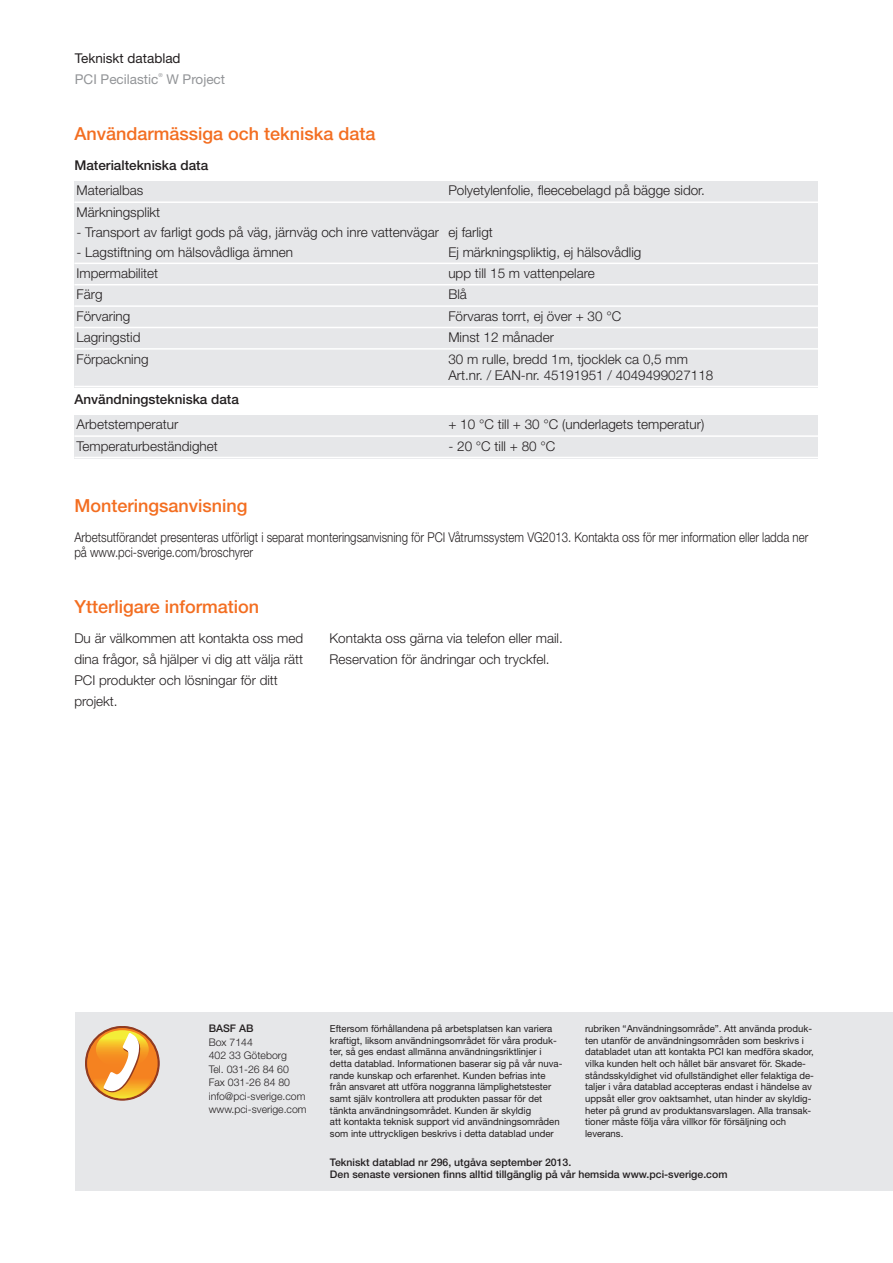
<style>
.page{position:relative;width:893px;height:1263px;background:#fff}
.page>*{position:absolute;margin:0;border:0;box-sizing:border-box;transform-origin:0 0}
.t1{font:500 18px "Helvetica Neue LT Pro";color:#f36e21}
.t2{font:300 13.5px/21.3px "Helvetica Neue LT Pro";color:#231f20}
.t3{font:300 13.5px/15px "Helvetica Neue LT Pro";color:#231f20;scale:.85 1}
.t4{font:500 13.5px "Helvetica Neue LT Pro";color:#231f20}
.t5{font:13.5px "Helvetica Neue LT Pro";color:#939598}
.t6{font:13.5px "Helvetica Neue LT Pro";color:#231f20}
.t7{font:500 10.5px/12.6px "Helvetica Neue LT Pro";color:#231f20}
.t8{font:300 10.5px/13.5px "Helvetica Neue LT Pro";color:#231f20}
.t9{font:9.75px/11.7px "Helvetica Neue LT Pro";color:#231f20}
.t10{font:5.4px "Helvetica Neue LT Pro";color:#939598}
</style>
<div class="page">
<div style="left:74px;top:182px;width:372px;height:20px;background:#e6e7e9"></div>
<div style="left:446px;top:182px;width:372px;height:20px;background:#e6e7e9"></div>
<div style="left:74px;top:202px;width:372px;height:21px;background:#e6e7e9"></div>
<div style="left:446px;top:202px;width:372px;height:21px;background:#e6e7e9"></div>
<div style="left:74px;top:223px;width:372px;height:20px;background:#e6e7e9"></div>
<div style="left:446px;top:223px;width:372px;height:20px;background:#e6e7e9"></div>
<div style="left:74px;top:243px;width:372px;height:20px;background:#e6e7e9"></div>
<div style="left:446px;top:243px;width:372px;height:20px;background:#e6e7e9"></div>
<div style="left:74px;top:263px;width:372px;height:22px;background:#e6e7e9"></div>
<div style="left:446px;top:263px;width:372px;height:22px;background:#e6e7e9"></div>
<div style="left:74px;top:285px;width:372px;height:21px;background:#e6e7e9"></div>
<div style="left:446px;top:285px;width:372px;height:21px;background:#e6e7e9"></div>
<div style="left:74px;top:306px;width:372px;height:21px;background:#e6e7e9"></div>
<div style="left:446px;top:306px;width:372px;height:21px;background:#e6e7e9"></div>
<div style="left:74px;top:327px;width:372px;height:22px;background:#e6e7e9"></div>
<div style="left:446px;top:327px;width:372px;height:22px;background:#e6e7e9"></div>
<div style="left:74px;top:349px;width:372px;height:38px;background:#e6e7e9"></div>
<div style="left:446px;top:349px;width:372px;height:38px;background:#e6e7e9"></div>
<hr style="left:74px;top:201px;width:744px;height:2px;background:#fff">
<hr style="left:74px;top:263px;width:744px;height:1px;background:#fff">
<hr style="left:74px;top:284px;width:744px;height:1px;background:#fff">
<hr style="left:74px;top:305px;width:744px;height:2px;background:#fff">
<hr style="left:74px;top:327px;width:744px;height:1px;background:#fff">
<hr style="left:74px;top:348px;width:744px;height:2px;background:#fff">
<hr style="left:74px;top:386px;width:744px;height:1px;background:#fff">
<div style="left:74px;top:415px;width:372px;height:21px;background:#e6e7e9"></div>
<div style="left:446px;top:415px;width:372px;height:21px;background:#e6e7e9"></div>
<div style="left:74px;top:436px;width:372px;height:22px;background:#e6e7e9"></div>
<div style="left:446px;top:436px;width:372px;height:22px;background:#e6e7e9"></div>
<hr style="left:74px;top:435px;width:744px;height:2px;background:#fff">
<hr style="left:74px;top:457px;width:744px;height:1px;background:#fff">
<div style="left:75px;top:1012px;width:818px;height:179px;background:#e6e7e9"></div>
<svg style="left:86px;top:1026px;width:73px;height:74px"></svg>
<h2 class="t6" style="left:75px;top:53px;width:107px">Tekniskt datablad</h2>
<h2 class="t5" style="left:75px;top:74px;width:85px">PCI Pecilastic</h2>
<p class="t10" style="left:158px;top:73px;width:6px">®</p>
<h2 class="t5" style="left:166px;top:74px;width:60px">W Project</h2>
<h1 class="t1" style="left:74px;top:128px;width:303px">Användarmässiga och tekniska data</h1>
<h2 class="t4" style="left:74px;top:160px;width:135px">Materialtekniska data</h2>
<h2 class="t2" style="left:77px;top:181px;width:68px">Materialbas</h2>
<h2 class="t2" style="left:448px;top:181px;width:258px">Polyetylenfolie, fleecebelagd på bägge sidor.</h2>
<h2 class="t2" style="left:77px;top:203px;width:85px">Märkningsplikt</h2>
<h2 class="t2" style="left:77px;top:223px;width:418px">- Transport av farligt gods på väg, järnväg och inre vattenvägar ej farligt</h2>
<h2 class="t2" style="left:77px;top:242px;width:218px">- Lagstiftning om hälsovådliga ämnen</h2>
<h2 class="t2" style="left:448px;top:242px;width:195px">Ej märkningspliktig, ej hälsovådlig</h2>
<h2 class="t2" style="left:77px;top:264px;width:83px">Impermabilitet</h2>
<h2 class="t2" style="left:448px;top:264px;width:148px">upp till 15 m vattenpelare</h2>
<h2 class="t2" style="left:77px;top:285px;width:28px">Färg</h2>
<h2 class="t2" style="left:448px;top:285px;width:20px">Blå</h2>
<h2 class="t2" style="left:77px;top:307px;width:55px">Förvaring</h2>
<h2 class="t2" style="left:448px;top:307px;width:174px">Förvaras torrt, ej över + 30 °C</h2>
<h2 class="t2" style="left:77px;top:328px;width:66px">Lagringstid</h2>
<h2 class="t2" style="left:448px;top:328px;width:107px">Minst 12 månader</h2>
<h2 class="t2" style="left:77px;top:349px;width:74px">Förpackning</h2>
<h2 class="t2" style="left:448px;top:352px;width:266px;line-height:16.2px">30 m rulle, bredd 1m, tjocklek ca 0,5 mm<br>Art.nr. / EAN-nr. 45191951 / 4049499027118</h2>
<h2 class="t2" style="left:77px;top:415px;width:103px">Arbetstemperatur</h2>
<h2 class="t2" style="left:448px;top:415px;width:257px">+ 10 °C till + 30 °C (underlagets temperatur)</h2>
<h2 class="t2" style="left:77px;top:437px;width:143px">Temperaturbeständighet</h2>
<h2 class="t2" style="left:448px;top:437px;width:108px">- 20 °C till + 80 °C</h2>
<h2 class="t4" style="left:74px;top:394px;width:166px">Användningstekniska data</h2>
<h1 class="t1" style="left:74px;top:499px;width:175px">Monteringsanvisning</h1>
<h2 class="t3" style="left:74px;top:531px;width:865px">Arbetsutförandet presenteras utförligt i separat monteringsanvisning för PCI Våtrumssystem VG2013. Kontakta oss för mer information eller ladda ner på www.pci-sverige.com/broschyrer</h2>
<h1 class="t1" style="left:74px;top:600px;width:186px">Ytterligare information</h1>
<h2 class="t2" style="left:74px;top:628px;width:230px">Du är välkommen att kontakta oss med dina frågor, så hjälper vi dig att välja rätt<br>PCI produkter och lösningar för ditt projekt.</h2>
<h2 class="t2" style="left:330px;top:628px;width:235px">Kontakta oss gärna via telefon eller mail.<br>Reservation för ändringar och tryckfel.</h2>
<p class="t7" style="left:209px;top:1023px;width:46px">BASF AB</p>
<p class="t8" style="left:209px;top:1036px;width:99px">Box 7144<br>402 33 Göteborg<br>Tel. 031-26 84 60<br>Fax 031-26 84 80 info@pci-sverige.com www.pci-sverige.com</p>
<p class="t9" style="left:330px;top:1023px;width:234px">Eftersom förhållandena på arbetsplatsen kan variera kraftigt, liksom användningsområdet för våra produk&shy;ter, så ges endast allmänna användningsriktlinjer i detta datablad. Informationen baserar sig på vår nuva&shy;rande kunskap och erfarenhet. Kunden befrias inte från ansvaret att utföra noggranna lämplighetstester samt själv kontrollera att produkten passar för det tänkta användningsområdet. Kunden är skyldig<br>att kontakta teknisk support vid användningsområden som inte uttryckligen beskrivs i detta datablad under</p>
<p class="t9" style="left:585px;top:1023px;width:230px">rubriken “Användningsområde”. Att använda produk&shy;ten utanför de användningsområden som beskrivs i databladet utan att kontakta PCI kan medföra skador, vilka kunden helt och hållet bär ansvaret för. Skade&shy;ståndsskyldighet vid ofullständighet eller felaktiga de&shy;taljer i våra datablad accepteras endast i händelse av uppsåt eller grov oaktsamhet, utan hinder av skyldig&shy;heter på grund av produktansvarslagen. Alla transak&shy;tioner måste följa våra villkor för försäljning och leverans.</p>
<p class="t7" style="left:330px;top:1157px;width:399px">Tekniskt datablad nr 296, utgåva september 2013.<br>Den senaste versionen finns alltid tillgänglig på vår hemsida www.pci-sverige.com</p>
</div>
